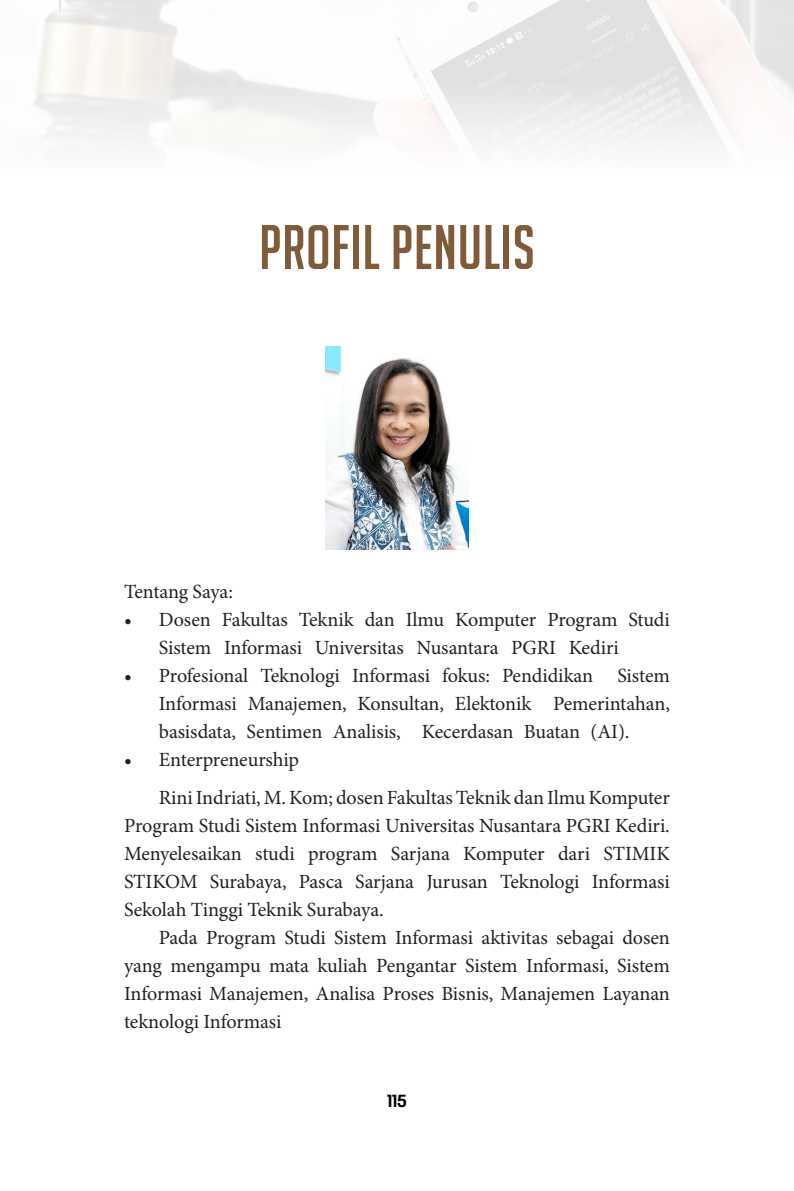
<style>
.page{position:relative;width:794px;height:1191px;background:#fff}
.page>*{position:absolute;margin:0;border:0;box-sizing:border-box;transform-origin:0 0}
.NAMA_BAB{font:61.25px "Big Noodle Titling";letter-spacing:.01em;color:#7f5b38}
.isi_awal{font:20.12px/28px "Minion Pro";letter-spacing:-.005em;color:#231f20;text-align:justify}
.isi{font:20.12px/28px "Minion Pro";letter-spacing:-.01em;color:#231f20;text-align:justify}
.isi_0{font:20.12px "Minion Pro";letter-spacing:-.015em;color:#231f20}
.t1{font:700 17.5px "Antartida";color:#000}
</style>
<div class="page">
<img style="left:33px;top:0;width:761px;height:143px">
<img style="left:325px;top:347px;width:144px;height:203px">
<p class="NAMA_BAB" style="left:259px;top:214px;width:277px">PROFIL PENULIS</p>
<p class="isi_0" style="left:124px;top:578px;width:110px">Tentang Saya:</p>
<p class="isi_awal" style="left:159px;top:605px;width:512px;text-indent:-35px">• Dosen Fakultas Teknik dan Ilmu Komputer Program Studi<br>Sistem Informasi Universitas Nusantara PGRI Kediri</p>
<p class="isi_awal" style="left:159px;top:661px;width:512px;text-indent:-35px">• Profesional Teknologi Informasi fokus: Pendidikan Sistem Informasi Manajemen, Konsultan, Elektonik Pemerintahan, basisdata, Sentimen Analisis, Kecerdasan Buatan (AI).</p>
<p class="isi_awal" style="left:124px;top:745px;width:176px">• Enterpreneurship</p>
<p class="isi_awal" style="left:124px;top:783px;width:547px;text-indent:35px">Rini Indriati, M. Kom; dosen Fakultas Teknik dan Ilmu Komputer Program Studi Sistem Informasi Universitas Nusantara PGRI Kediri.<br>Menyelesaikan studi program Sarjana Komputer dari STIMIK STIKOM Surabaya, Pasca Sarjana Jurusan Teknologi Informasi Sekolah Tinggi Teknik Surabaya.</p>
<p class="isi" style="left:124px;top:923px;width:547px;text-indent:35px">Pada Program Studi Sistem Informasi aktivitas sebagai dosen yang mengampu mata kuliah Pengantar Sistem Informasi, Sistem Informasi Manajemen, Analisa Proses Bisnis, Manajemen Layanan teknologi Informasi</p>
<p class="t1" style="left:387px;top:1091px;width:21px">115</p>
</div>
